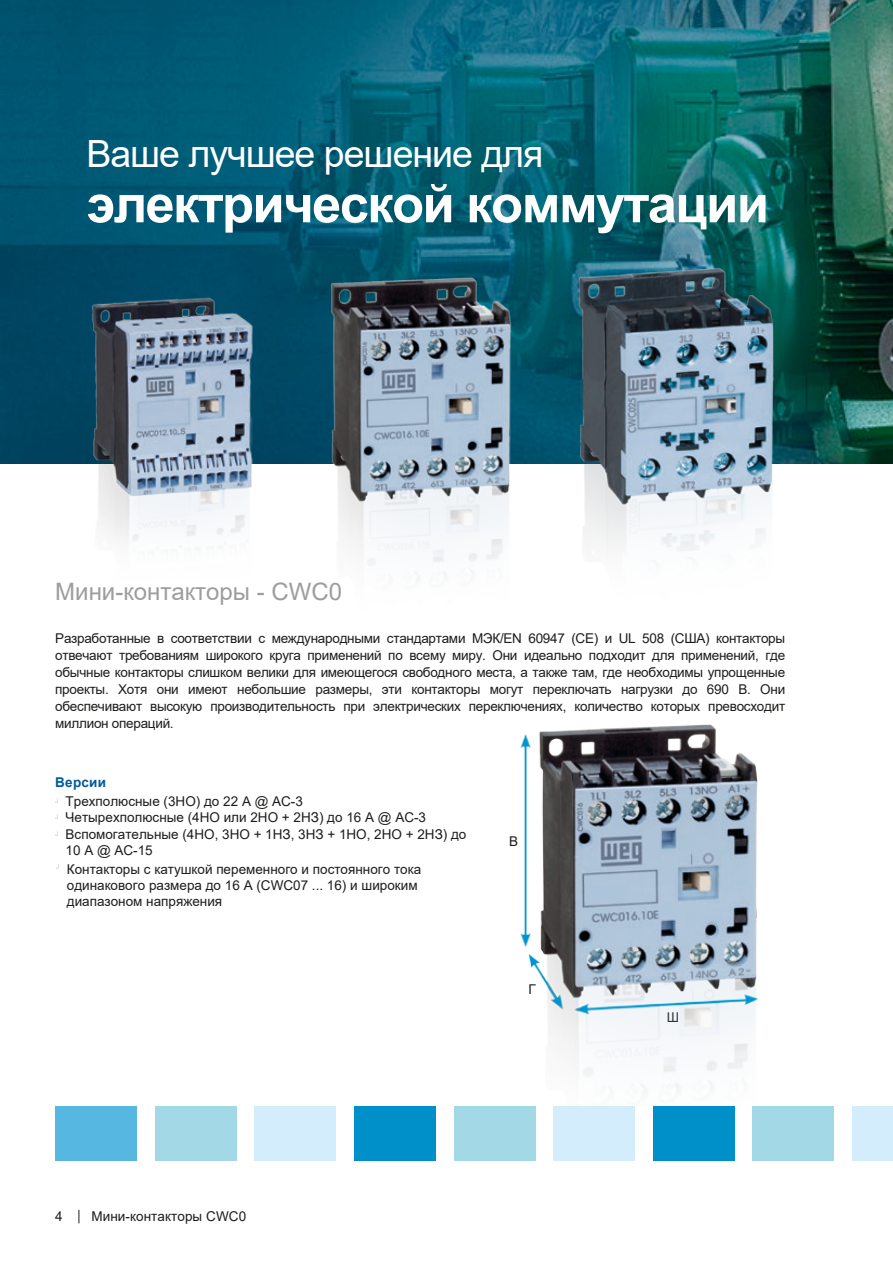
<style>
.page{position:relative;width:893px;height:1263px;background:#fff}
.page>*{position:absolute;margin:0;border:0;box-sizing:border-box;transform-origin:0 0}
.t1{font:700 52.5px "Arial";letter-spacing:-.03em;color:#fff}
.t2{font:37.5px "Arial";letter-spacing:-.025em;color:#fff}
.t3{font:24px "Arial";color:#9d9d9d}
.t4{font:13.5px/17px "Arial";color:#1d1d1b}
.t5{font:700 13.5px "Arial";letter-spacing:.02em;color:#005a9d}
.t6{font:6.3px "Arial";color:#c7c7c6}
</style>
<div class="page">
<img style="left:0;top:0;width:893px;height:463px">
<div style="left:56px;top:1106px;width:81px;height:55px;background:#56b7e0"></div>
<div style="left:155px;top:1106px;width:82px;height:55px;background:#a3d8e7"></div>
<div style="left:255px;top:1106px;width:81px;height:55px;background:#d4edfc"></div>
<div style="left:354px;top:1106px;width:82px;height:55px;background:#0090c9"></div>
<div style="left:454px;top:1106px;width:81px;height:55px;background:#a3d8e7"></div>
<div style="left:553px;top:1106px;width:82px;height:55px;background:#d4edfc"></div>
<div style="left:653px;top:1106px;width:81px;height:55px;background:#0090c9"></div>
<div style="left:753px;top:1106px;width:81px;height:55px;background:#a3d8e7"></div>
<div style="left:852px;top:1106px;width:41px;height:55px;background:#d4edfc"></div>
<svg style="left:79px;top:1210px;width:1px;height:13px"></svg>
<img style="left:80px;top:280px;width:180px;height:267px">
<img style="left:304px;top:265px;width:238px;height:310px">
<img style="left:555px;top:254px;width:243px;height:297px">
<img style="left:520px;top:724px;width:238px;height:365px">
<h2 class="t2" style="left:86px;top:128px;width:459px">Ваше лучшее решение для</h2>
<h1 class="t1" style="left:86px;top:167px;width:684px">электрической коммутации</h1>
<h3 class="t3" style="left:55px;top:575px;width:288px">Мини-контакторы - CWC0</h3>
<p class="t4" style="left:55px;top:630px;width:731px;text-align:justify">Разработанные в соответствии с международными стандартами МЭК/EN 60947 (CE) и UL 508 (США) контакторы отвечают требованиям широкого круга применений по всему миру. Они идеально подходит для применений, где обычные контакторы слишком велики для имеющегося свободного места, а также там, где необходимы упрощенные проекты. Хотя они имеют небольшие размеры, эти контакторы могут переключать нагрузки до 690 В. Они обеспечивают высокую производительность при электрических переключениях, количество которых превосходит миллион операций.</p>
<p class="t5" style="left:55px;top:772px;width:52px">Версии</p>
<p class="t6" style="left:55px;top:796px;width:5px">J</p>
<p class="t6" style="left:55px;top:813px;width:5px">J</p>
<p class="t6" style="left:55px;top:829px;width:5px">J</p>
<p class="t4" style="left:66px;top:793px;width:402px;line-height:16.4px">Трехполюсные (3НО) до 22 A @ AC-3<br>Четырехполюсные (4НО или 2НО + 2НЗ) до 16 A @ AC-3<br>Вспомогательные (4НО, 3НО + 1НЗ, 3НЗ + 1НО, 2НО + 2НЗ) до 10 A @ AC-15</p>
<p class="t4" style="left:67px;top:861px;width:356px;line-height:16.2px">Контакторы с катушкой переменного и постоянного тока одинакового размера до 16 А (CWC07 ... 16) и широким диапазоном напряжения</p>
<p class="t6" style="left:56px;top:862px;width:5px">J</p>
<p class="t4" style="left:509px;top:833px;width:11px">В</p>
<p class="t4" style="left:529px;top:980px;width:9px">Г</p>
<p class="t4" style="left:55px;top:1207px;width:9px">4</p>
<p class="t4" style="left:91px;top:1207px;width:156px">Мини-контакторы CWC0</p>
<p class="t4" style="left:667px;top:1008px;width:14px">Ш</p>
</div>
